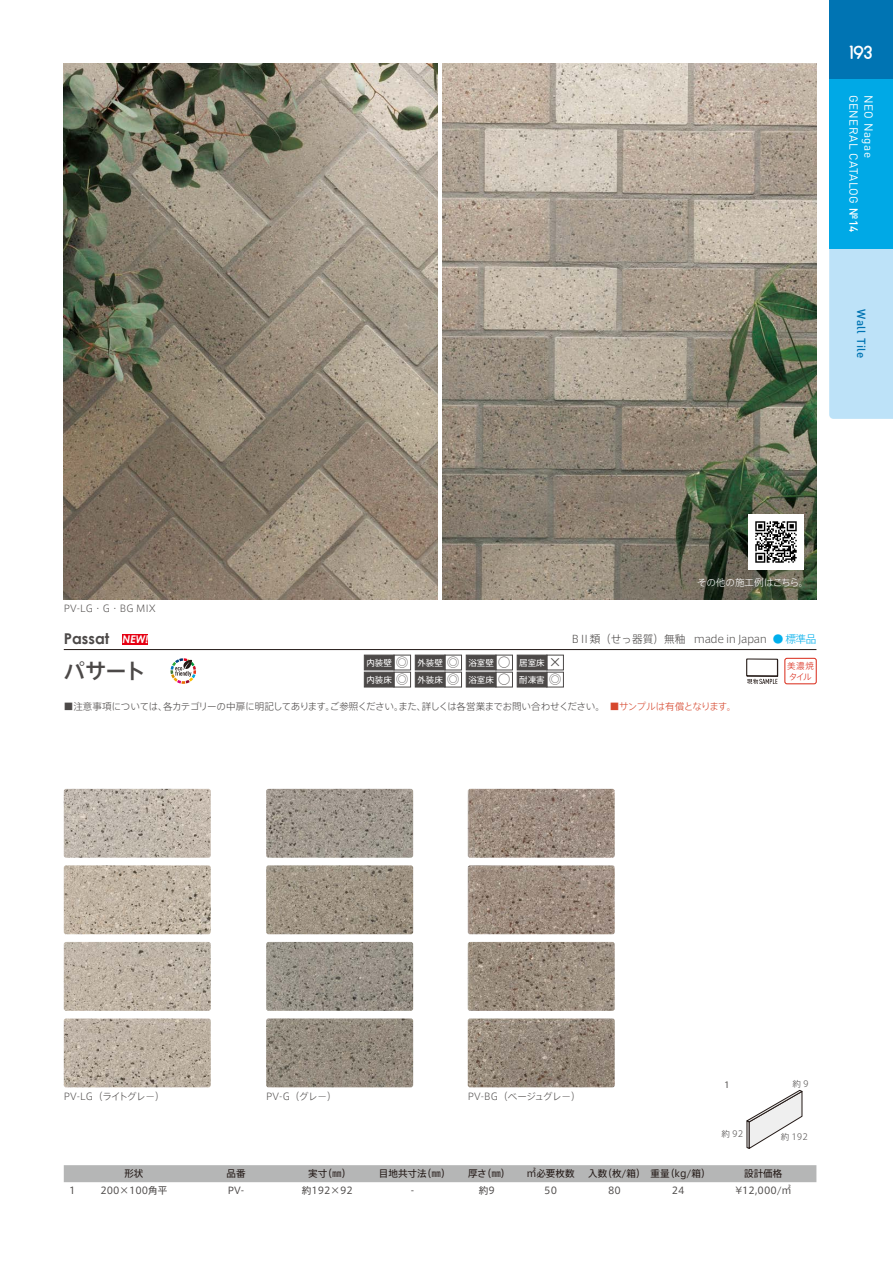
<style>
.page{position:relative;width:893px;height:1263px;background:#fff}
.page>*{position:absolute;margin:0;border:0;box-sizing:border-box;transform-origin:0 0}
.t1{font:500 21.3px "Axis Std";color:#4c4948}
.t2{font:19.2px "Arciform";color:#fff}
.t3{font:700 14.85px "Century Gothic";color:#4c4948}
.t4{font:11.7px "DIN Pro";letter-spacing:.04em;color:#fff}
.t5{font:500 11.7px "DIN Pro";letter-spacing:.04em;color:#0074b3}
.t6{font:300 10.65px "Axis Std";letter-spacing:-.04em;color:#4c4948}
.t7{font:italic 700 10.65px "Century Gothic";color:#fff}
.t8{font:300 9.6px "Axis Std";letter-spacing:-.04em;color:#4c4948}
.t9{font:9.6px "Axis Std";color:#221815}
.t10{font:9.6px "Axis Std";color:#4c4948}
.t11{font:300 9.6px "Axis Std";letter-spacing:-.06em;color:#4c4948}
.t12{font:300 9.6px "Axis Std";letter-spacing:-.075em;color:#4c4948}
.t13{font:300 9.6px "Axis Std";letter-spacing:-.005em;color:#fff}
.t14{font:8.55px/17.1px "Axis Std";color:#fff}
.t15{font:300 8.55px "Axis Std";color:#4c4948}
.t16{font:300 8.55px/10.6px "Axis Std";letter-spacing:-.055em;color:#d92817}
.t17{font:8.55px "Axis Std";color:#4c4948}
.s1{font-weight:500}
.s2{font-size:12.75px;color:#4c4948}
.s3{color:#00afec}
.s4{color:#d6472d}
</style>
<div class="page">
<img style="left:64px;top:64px;width:374px;height:536px">
<img style="left:442px;top:64px;width:374px;height:536px">
<div style="left:394px;top:655px;width:17px;height:15px;background:#fff;border:1px solid #4c4948"></div>
<div style="left:364px;top:655px;width:30px;height:15px;background:#4c4948"></div>
<div style="left:445px;top:655px;width:17px;height:15px;background:#fff;border:1px solid #4c4948"></div>
<div style="left:415px;top:655px;width:30px;height:15px;background:#4c4948"></div>
<div style="left:496px;top:655px;width:17px;height:15px;background:#fff;border:1px solid #4c4948"></div>
<div style="left:466px;top:655px;width:30px;height:15px;background:#4c4948"></div>
<div style="left:394px;top:672px;width:17px;height:15px;background:#fff;border:1px solid #4c4948"></div>
<div style="left:364px;top:672px;width:30px;height:15px;background:#4c4948"></div>
<div style="left:445px;top:672px;width:17px;height:15px;background:#fff;border:1px solid #4c4948"></div>
<div style="left:415px;top:672px;width:30px;height:15px;background:#4c4948"></div>
<div style="left:496px;top:672px;width:17px;height:15px;background:#fff;border:1px solid #4c4948"></div>
<div style="left:466px;top:672px;width:30px;height:15px;background:#4c4948"></div>
<div style="left:547px;top:655px;width:17px;height:15px;background:#fff;border:1px solid #4c4948"></div>
<div style="left:517px;top:655px;width:30px;height:15px;background:#4c4948"></div>
<div style="left:547px;top:672px;width:17px;height:15px;background:#fff;border:1px solid #4c4948"></div>
<div style="left:517px;top:672px;width:30px;height:15px;background:#4c4948"></div>
<hr style="left:64px;top:649px;width:752px;height:1px;background:#221815">
<div style="left:64px;top:1165px;width:752px;height:17px;background:#b5b6b6"></div>
<img style="left:748px;top:514px;width:56px;height:56px">
<svg style="left:171px;top:658px;width:25px;height:26px"></svg>
<div style="left:785px;top:658px;width:31px;height:26px;border:1px solid #d92817;border-radius:2px"></div>
<div style="left:746px;top:659px;width:32px;height:18px;border:1px solid #221815"></div>
<div style="left:747px;top:659px;width:30px;height:17px;background:#fff"></div>
<div style="left:746px;top:658px;width:32px;height:18px;border:1px solid #221815"></div>
<svg style="left:747px;top:679px;width:30px;height:5px"></svg>
<div style="left:122px;top:634px;width:26px;height:11px;background:#e60012"></div>
<svg style="left:746px;top:1090px;width:57px;height:59px"></svg>
<img style="left:64px;top:789px;width:147px;height:69px">
<img style="left:266px;top:789px;width:147px;height:69px">
<img style="left:468px;top:789px;width:147px;height:69px">
<img style="left:64px;top:865px;width:147px;height:69px">
<img style="left:266px;top:865px;width:147px;height:69px">
<img style="left:468px;top:865px;width:147px;height:69px">
<img style="left:64px;top:942px;width:147px;height:69px">
<img style="left:266px;top:942px;width:147px;height:69px">
<img style="left:468px;top:942px;width:147px;height:69px">
<img style="left:64px;top:1018px;width:147px;height:69px">
<img style="left:266px;top:1018px;width:147px;height:69px">
<img style="left:468px;top:1018px;width:147px;height:69px">
<div style="left:829px;top:249px;width:64px;height:170px;background:#bde2f8"></div>
<div style="left:829px;top:79px;width:64px;height:170px;background:#00a9e6"></div>
<div style="left:829px;top:0;width:64px;height:79px;background:#0074b3"></div>
<h2 class="t2" style="left:850px;top:40px;width:24px">193</h2>
<p class="t4" style="left:862px;top:95px;width:139px;rotate:90deg">GENERAL CATALOG <span class="s1">№14</span></p>
<p class="t4" style="left:877px;top:95px;width:65px;rotate:90deg">NEO Nagae</p>
<p class="t5" style="left:869px;top:309px;width:51px;rotate:90deg">Wall Tile</p>
<p class="t8" style="left:64px;top:601px;width:94px">PV-LG・G・BG MIX</p>
<h3 class="t3" style="left:64px;top:629px;width:47px">Passat</h3>
<h1 class="t1" style="left:64px;top:655px;width:83px">パサート</h1>
<p class="t7" style="left:122px;top:632px;width:27px">NEW!</p>
<p class="t13" style="left:697px;top:575px;width:113px">その他の施工例はこちら。</p>
<p class="t14" style="left:366px;top:653px;width:146px">内装壁 <span class="s2">◎</span> 外装壁 <span class="s2">◎</span> 浴室壁 <span class="s2">◉</span>内装床 <span class="s2">◎</span> 外装床 <span class="s2">◎</span> 浴室床 <span class="s2">◉</span></p>
<p class="t14" style="left:519px;top:653px;width:44px">居室床 <span class="s2">×</span>耐凍害 <span class="s2">◎</span></p>
<p class="t6" style="left:572px;top:631px;width:246px">BⅡ類（せっ器質）無釉 made in Japan <span class="s3">● 標準品</span></p>
<p class="t16" style="left:787px;top:660px;width:28px">美濃焼タイル</p>
<p class="t8" style="left:64px;top:699px;width:674px">■注意事項については、各カテゴリーの中扉に明記してあります。ご参照ください。また、詳しくは各営業までお問い合わせください。　<span class="s4">■サンプルは有償となります。</span></p>
<p class="t12" style="left:64px;top:1089px;width:103px">PV-LG（ライトグレ−）</p>
<p class="t8" style="left:266px;top:1089px;width:72px">PV-G（グレ−）</p>
<p class="t11" style="left:468px;top:1089px;width:114px">PV-BG（ベージュグレ−）</p>
<p class="t17" style="left:724px;top:1078px;width:7px">1</p>
<p class="t15" style="left:722px;top:1127px;width:23px">約 92</p>
<p class="t15" style="left:793px;top:1077px;width:18px">約9</p>
<p class="t15" style="left:781px;top:1130px;width:29px">約 192</p>
<p class="t9" style="left:124px;top:1166px;width:21px">形状</p>
<p class="t9" style="left:226px;top:1166px;width:21px">品番</p>
<p class="t9" style="left:308px;top:1166px;width:45px">実寸（㎜）</p>
<p class="t9" style="left:379px;top:1166px;width:73px">目地共寸法（㎜）</p>
<p class="t9" style="left:468px;top:1166px;width:44px">厚さ（㎜）</p>
<p class="t9" style="left:527px;top:1166px;width:49px">㎡必要枚数</p>
<p class="t9" style="left:588px;top:1166px;width:124px">入数（枚/箱）重量（kg/箱）</p>
<p class="t9" style="left:744px;top:1166px;width:40px">設計価格</p>
<p class="t10" style="left:69px;top:1183px;width:8px">1</p>
<p class="t10" style="left:100px;top:1183px;width:68px">200×100角平</p>
<p class="t10" style="left:228px;top:1183px;width:18px">PV-</p>
<p class="t10" style="left:302px;top:1183px;width:53px">約192×92</p>
<p class="t10" style="left:411px;top:1183px;width:5px">-</p>
<p class="t10" style="left:479px;top:1183px;width:17px">約9</p>
<p class="t10" style="left:544px;top:1183px;width:14px">50</p>
<p class="t10" style="left:608px;top:1183px;width:14px">80</p>
<p class="t10" style="left:672px;top:1183px;width:14px">24</p>
<p class="t10" style="left:735px;top:1183px;width:57px">¥12,000/㎡</p>
</div>
